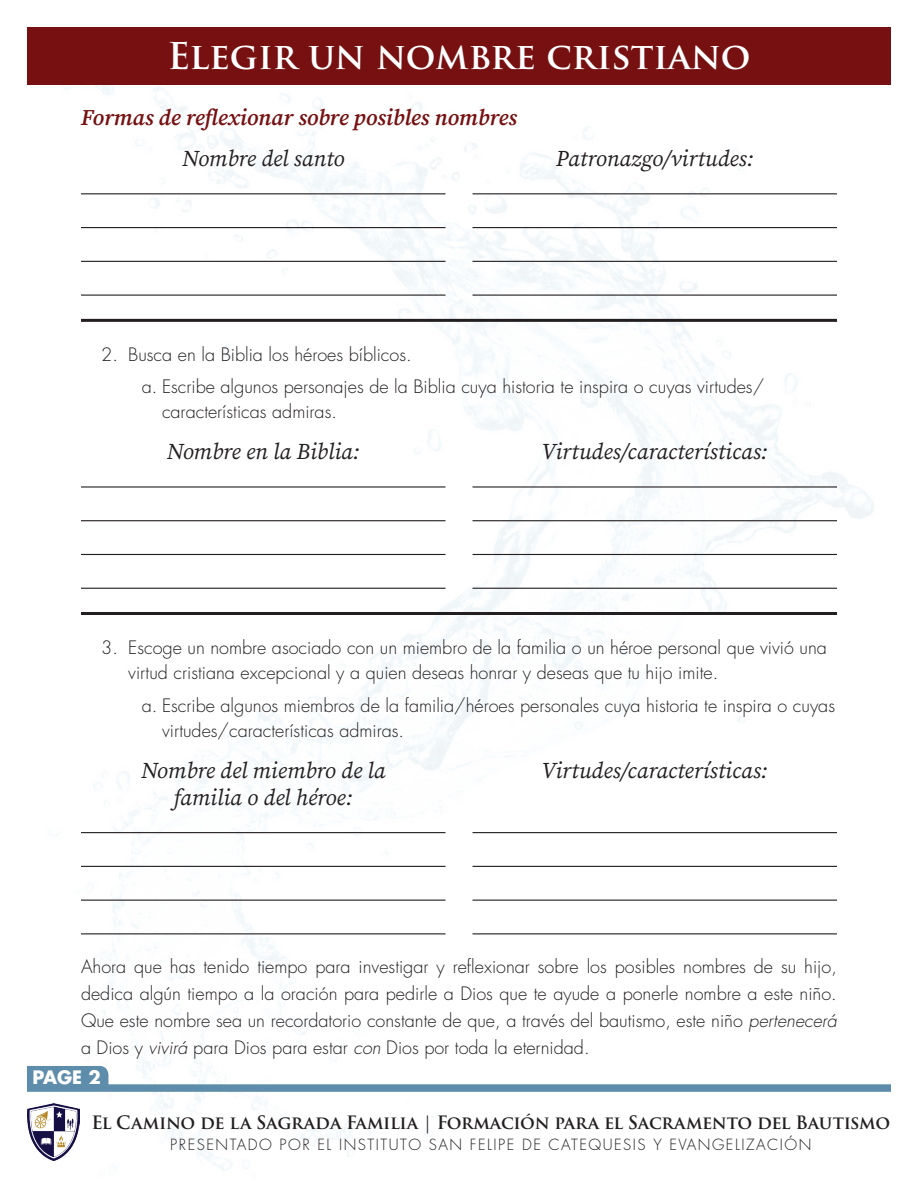
<style>
.page{position:relative;width:918px;height:1188px;background:#fff}
.page>*{position:absolute;margin:0;border:0;box-sizing:border-box;transform-origin:0 0}
.t1{font:700 36px "Trajan Pro";color:#fff}
.t2{font:italic 22.5px/27px "Source Serif Pro";color:#231f20;text-align:center}
.t3{font:italic 600 22.5px "Source Serif Pro";color:#761011}
.t4{font:300 18px/27px "Futura Std";color:#231f20}
.t5{font:600 18px "Trajan Pro 3";letter-spacing:-.02em;color:#231f20}
.t6{font:700 18px "Futura Std";color:#fff}
.t7{font:300 15px "Futura Std";letter-spacing:.1em;color:#231f20}
.s1{font-style:italic}
</style>
<div class="page">
<img style="left:79px;top:85px;width:795px;height:1086px">
<div style="left:27px;top:1084px;width:864px;height:8px;background:#5d8dab"></div>
<svg style="left:27px;top:1066px;width:81px;height:18px"></svg>
<img style="left:27px;top:1103px;width:52px;height:58px">
<div style="left:27px;top:27px;width:864px;height:58px;background:#761011"></div>
<hr style="left:81px;top:193px;width:365px;height:1px;background:#231f20">
<hr style="left:81px;top:227px;width:365px;height:1px;background:#231f20">
<hr style="left:81px;top:261px;width:365px;height:1px;background:#231f20">
<hr style="left:81px;top:295px;width:365px;height:1px;background:#231f20">
<hr style="left:472px;top:193px;width:365px;height:1px;background:#231f20">
<hr style="left:472px;top:227px;width:365px;height:1px;background:#231f20">
<hr style="left:472px;top:261px;width:365px;height:1px;background:#231f20">
<hr style="left:472px;top:295px;width:365px;height:1px;background:#231f20">
<hr style="left:81px;top:486px;width:365px;height:2px;background:#231f20">
<hr style="left:81px;top:520px;width:365px;height:1px;background:#231f20">
<hr style="left:81px;top:554px;width:365px;height:1px;background:#231f20">
<hr style="left:81px;top:588px;width:365px;height:1px;background:#231f20">
<hr style="left:472px;top:486px;width:365px;height:2px;background:#231f20">
<hr style="left:472px;top:520px;width:365px;height:1px;background:#231f20">
<hr style="left:472px;top:554px;width:365px;height:1px;background:#231f20">
<hr style="left:472px;top:588px;width:365px;height:1px;background:#231f20">
<hr style="left:81px;top:832px;width:365px;height:1px;background:#231f20">
<hr style="left:81px;top:866px;width:365px;height:1px;background:#231f20">
<hr style="left:81px;top:900px;width:365px;height:1px;background:#231f20">
<hr style="left:81px;top:933px;width:365px;height:1px;background:#231f20">
<hr style="left:472px;top:832px;width:365px;height:1px;background:#231f20">
<hr style="left:472px;top:866px;width:365px;height:1px;background:#231f20">
<hr style="left:472px;top:900px;width:365px;height:1px;background:#231f20">
<hr style="left:472px;top:933px;width:365px;height:1px;background:#231f20">
<hr style="left:81px;top:319px;width:756px;height:3px;background:#231f20">
<hr style="left:81px;top:612px;width:756px;height:3px;background:#231f20">
<h1 class="t1" style="left:167px;top:34px;width:585px">Elegir un nombre cristiano</h1>
<p class="t3" style="left:81px;top:104px;width:437px">Formas de reflexionar sobre posibles nombres</p>
<p class="t2" style="left:182px;top:145px;width:164px">Nombre del santo</p>
<p class="t2" style="left:556px;top:145px;width:199px">Patronazgo/virtudes:</p>
<p class="t4" style="left:142px;top:339px;width:624px;line-height:32.2px;text-indent:-40px">2. Busca en la Biblia los héroes bíblicos.<br>a. Escribe algunos personajes de la Biblia cuya historia te inspira o cuyas virtudes/</p>
<p class="t4" style="left:162px;top:399px;width:177px">características admiras.</p>
<p class="t2" style="left:167px;top:439px;width:194px">Nombre en la Biblia:</p>
<p class="t2" style="left:542px;top:439px;width:227px">Virtudes/características:</p>
<p class="t4" style="left:128px;top:635px;width:700px;line-height:25.5px;text-indent:-27px">3. Escoge un nombre asociado con un miembro de la familia o un héroe personal que vivió una virtud cristiana excepcional y a quien deseas honrar y deseas que tu hijo imite.</p>
<p class="t4" style="left:162px;top:693px;width:675px;line-height:25.5px;text-indent:-20px">a. Escribe algunos miembros de la familia/héroes personales cuya historia te inspira o cuyas virtudes/características admiras.</p>
<p class="t2" style="left:141px;top:757px;width:246px">Nombre del miembro de la familia o del héroe:</p>
<p class="t2" style="left:542px;top:757px;width:227px">Virtudes/características:</p>
<p class="t4" style="left:81px;top:953px;width:758px;text-align:justify">Ahora que has tenido tiempo para investigar y reflexionar sobre los posibles nombres de su hijo, dedica algún tiempo a la oración para pedirle a Dios que te ayude a ponerle nombre a este niño.<br>Que este nombre sea un recordatorio constante de que, a través del bautismo, este niño <span class="s1">pertenecerá </span>a Dios y <span class="s1">vivirá</span> para Dios para estar <span class="s1">con</span> Dios por toda la eternidad.</p>
<p class="t6" style="left:33px;top:1066px;width:70px">PAGE 2</p>
<p class="t5" style="left:92px;top:1109px;width:800px">El Camino de la Sagrada Familia | FormaciÓn para el Sacramento del Bautismo</p>
<p class="t7" style="left:170px;top:1135px;width:643px">PRESENTADO POR EL INSTITUTO SAN FELIPE DE CATEQUESIS Y EVANGELIZACIÓN</p>
</div>
